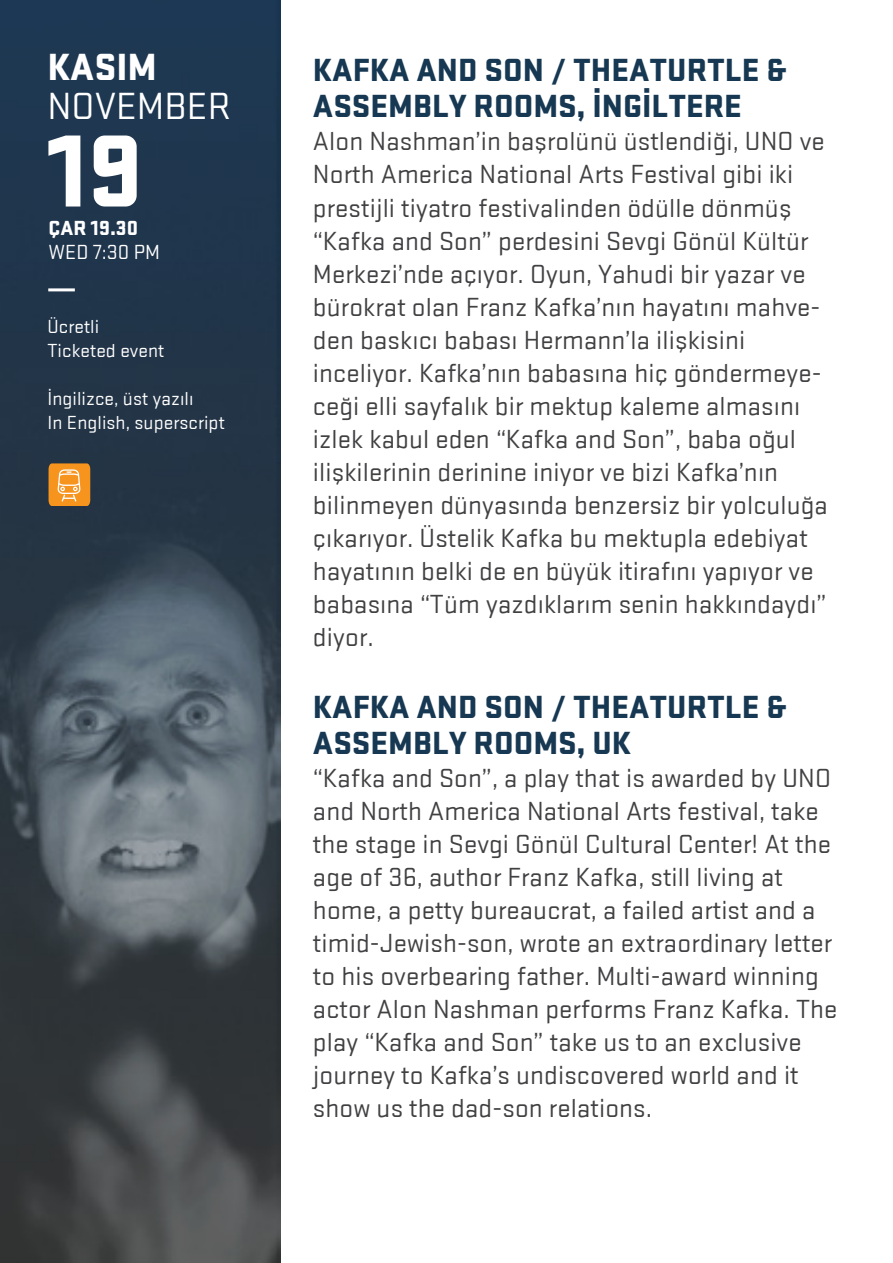
<style>
.page{position:relative;width:893px;height:1263px;background:#fff}
.page>*{position:absolute;margin:0;border:0;box-sizing:border-box;transform-origin:0 0}
.t1{font:900 106.5px "Stratum No 1";color:#fff}
.t2{font:39px "Stratum No 1";color:#fff}
.t3{font:900 39px "Stratum No 1";color:#fff}
.t4{font:900 33px/36px "Stratum No 1";color:#173852}
.t5{font:27px/33px "Stratum No 1";letter-spacing:.005em;color:#414042}
.t6{font:21px "Stratum No 1";color:#fff}
.t7{font:900 21px "Stratum No 1";color:#fff}
.t8{font:19.5px/24px "Stratum No 1";letter-spacing:.005em;color:#fff}
</style>
<div class="page">
<img style="left:0;top:0;width:281px;height:1262px">
<hr style="left:48px;top:288px;width:27px;height:3px;background:#fff">
<svg style="left:49px;top:463px;width:41px;height:43px;background:#f49f3a"></svg>
<h2 class="t3" style="left:47px;top:45px;width:111px">KASIM</h2>
<h2 class="t2" style="left:47px;top:85px;width:185px">NOVEMBER</h2>
<h1 class="t1" style="left:47px;top:111px;width:98px">19</h1>
<p class="t7" style="left:49px;top:216px;width:91px">ÇAR 19.30</p>
<p class="t6" style="left:49px;top:241px;width:113px">WED 7:30 PM</p>
<p class="t8" style="left:47px;top:315px;width:118px">Ücretli<br>Ticketed event</p>
<p class="t8" style="left:47px;top:387px;width:179px">İngilizce, üst yazılı<br>In English, superscript</p>
<p class="t4" style="left:313px;top:52px;width:474px">KAFKA AND SON / THEATURTLE &amp;<br>ASSEMBLY ROOMS, İNGİLTERE</p>
<p class="t5" style="left:313px;top:125px;width:516px">Alon Nashman’in başrolünü üstlendiği, UNO ve North America National Arts Festival gibi iki prestijli tiyatro festivalinden ödülle dönmüş “Kafka and Son” perdesini Sevgi Gönül Kültür Merkezi’nde açıyor. Oyun, Yahudi bir yazar ve bürokrat olan Franz Kafka’nın hayatını mahve&shy;den baskıcı babası Hermann’la ilişkisini inceliyor. Kafka’nın babasına hiç göndermeye&shy;ceği elli sayfalık bir mektup kaleme almasını izlek kabul eden “Kafka and Son”, baba oğul ilişkilerinin derinine iniyor ve bizi Kafka’nın bilinmeyen dünyasında benzersiz bir yolculuğa çıkarıyor. Üstelik Kafka bu mektupla edebiyat hayatının belki de en büyük itirafını yapıyor ve babasına “Tüm yazdıklarım senin hakkındaydı” diyor.</p>
<p class="t4" style="left:313px;top:688px;width:474px">KAFKA AND SON / THEATURTLE &amp;<br>ASSEMBLY ROOMS, UK</p>
<p class="t5" style="left:313px;top:761px;width:526px">“Kafka and Son”, a play that is awarded by UNO and North America National Arts festival, take the stage in Sevgi Gönül Cultural Center! At the age of 36, author Franz Kafka, still living at home, a petty bureaucrat, a failed artist and a timid-Jewish-son, wrote an extraordinary letter to his overbearing father. Multi-award winning actor Alon Nashman performs Franz Kafka. The play “Kafka and Son” take us to an exclusive journey to Kafka’s undiscovered world and it show us the dad-son relations.</p>
</div>
